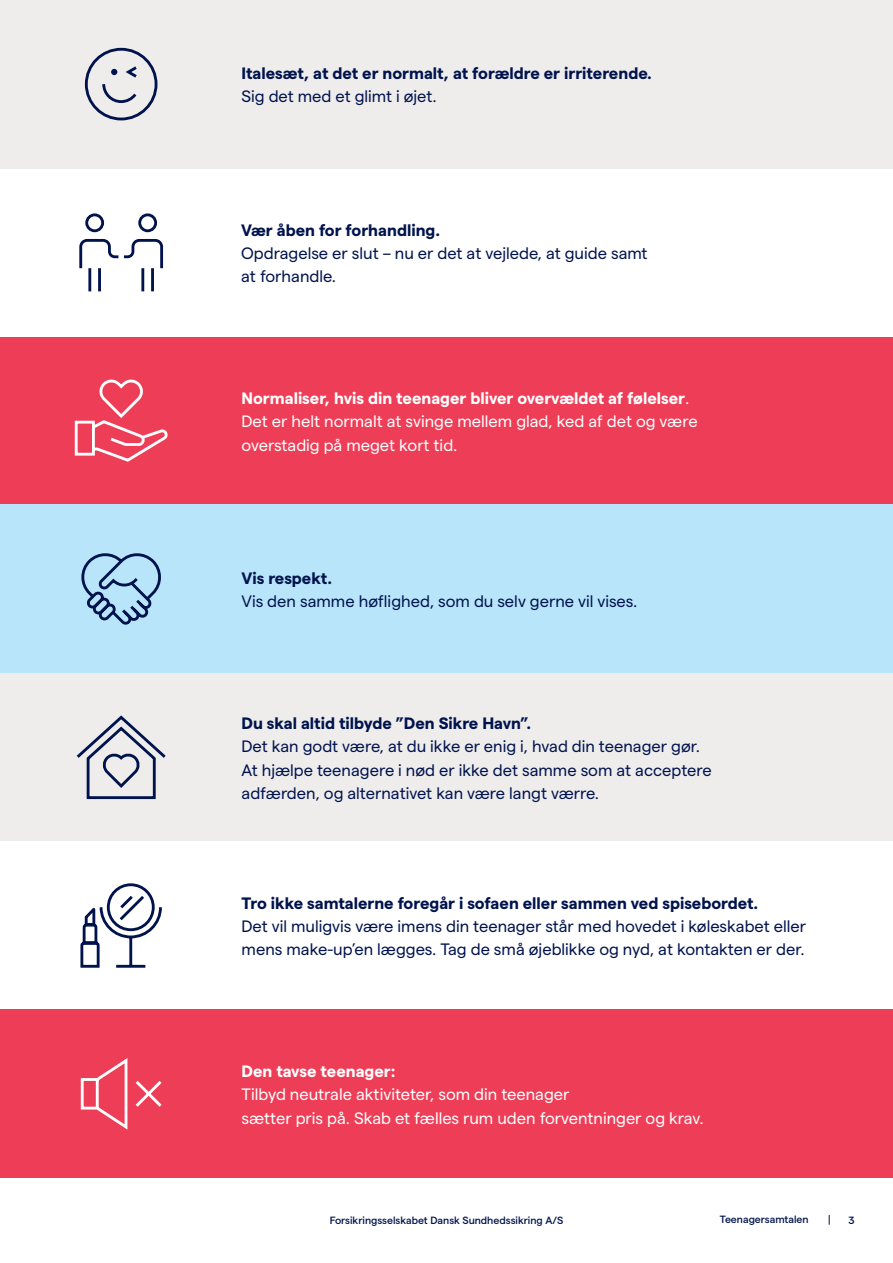
<style>
.page{position:relative;width:893px;height:1263px;background:#fff}
.page>*{position:absolute;margin:0;border:0;box-sizing:border-box;transform-origin:0 0}
.Overskrift{font:16.5px/23.2px "Matter";color:#00134d}
.Overskrift-2{font:16.5px/23.2px "Matter";color:#fff}
.Overskrift-3{font:700 16.5px/23.2px "Matter";color:#00134d}
.Overskrift-4{font:700 16.5px "Matter";color:#fff}
.t1{font:500 10.5px "Matter";color:#00134d}
.s1{font-weight:400}
.s2{font-weight:700}
</style>
<div class="page">
<div style="left:0;top:337px;width:893px;height:168px;background:#ee3d56"></div>
<div style="left:0;top:0;width:893px;height:168px;background:#efedec"></div>
<div style="left:0;top:505px;width:893px;height:168px;background:#b9e5fa"></div>
<div style="left:0;top:673px;width:893px;height:168px;background:#efedec"></div>
<div style="left:0;top:1010px;width:893px;height:168px;background:#ee3d56"></div>
<svg style="left:74px;top:379px;width:94px;height:83px"></svg>
<svg style="left:81px;top:553px;width:80px;height:72px"></svg>
<svg style="left:76px;top:715px;width:90px;height:85px"></svg>
<svg style="left:80px;top:883px;width:82px;height:85px"></svg>
<svg style="left:80px;top:1058px;width:82px;height:72px"></svg>
<div style="left:85px;top:48px;width:72px;height:72px;border:3px solid #00134d;border-radius:50%"></div>
<svg style="left:102px;top:66px;width:35px;height:37px"></svg>
<svg style="left:79px;top:213px;width:85px;height:79px"></svg>
<p class="Overskrift-3" style="left:242px;top:60px;width:412px">Italesæt, at det er normalt, at forældre er irriterende.<br><span class="s1">Sig det med et glimt i øjet.</span></p>
<p class="Overskrift" style="left:241px;top:217px;width:408px"><span class="s2">Vær åben for forhandling.<br></span>Opdragelse er slut – nu er det at vejlede, at guide samt at forhandle.</p>
<p class="Overskrift-4" style="left:242px;top:386px;width:449px">Normaliser, hvis din teenager bliver overvældet af følelser<span class="s1">.</span></p>
<p class="Overskrift-2" style="left:242px;top:409px;width:458px">Det er helt normalt at svinge mellem glad, ked af det og være overstadig på meget kort tid.</p>
<p class="Overskrift" style="left:242px;top:565px;width:397px"><span class="s2">Vis respekt.<br></span>Vis den samme høflighed, som du selv gerne vil vises.</p>
<p class="Overskrift" style="left:242px;top:710px;width:472px"><span class="s2">Du skal altid tilbyde ”Den Sikre Havn”.<br></span>Det kan godt være, at du ikke er enig i, hvad din teenager gør.<br>At hjælpe teenagere i nød er ikke det samme som at acceptere adfærden, og alternativet kan være langt værre.</p>
<p class="Overskrift" style="left:242px;top:890px;width:566px"><span class="s2">Tro ikke samtalerne foregår i sofaen eller sammen ved spisebordet.<br></span>Det vil muligvis være imens din teenager står med hovedet i køleskabet eller mens make-up’en lægges. Tag de små øjeblikke og nyd, at kontakten er der.</p>
<p class="Overskrift-2" style="left:242px;top:1058px;width:329px"><span class="s2">Den tavse teenager:<br></span>Tilbyd neutrale aktiviteter, som din teenager</p>
<p class="Overskrift-2" style="left:242px;top:1105px;width:464px">sætter pris på. Skab et fælles rum uden forventninger og krav.</p>
<p class="t1" style="left:330px;top:1212px;width:235px">Forsikringsselskabet Dansk Sundhedssikring A/S</p>
<p class="t1" style="left:720px;top:1212px;width:90px">Teenagersamtalen</p>
<p class="t1" style="left:849px;top:1212px;width:8px">3</p>
</div>
